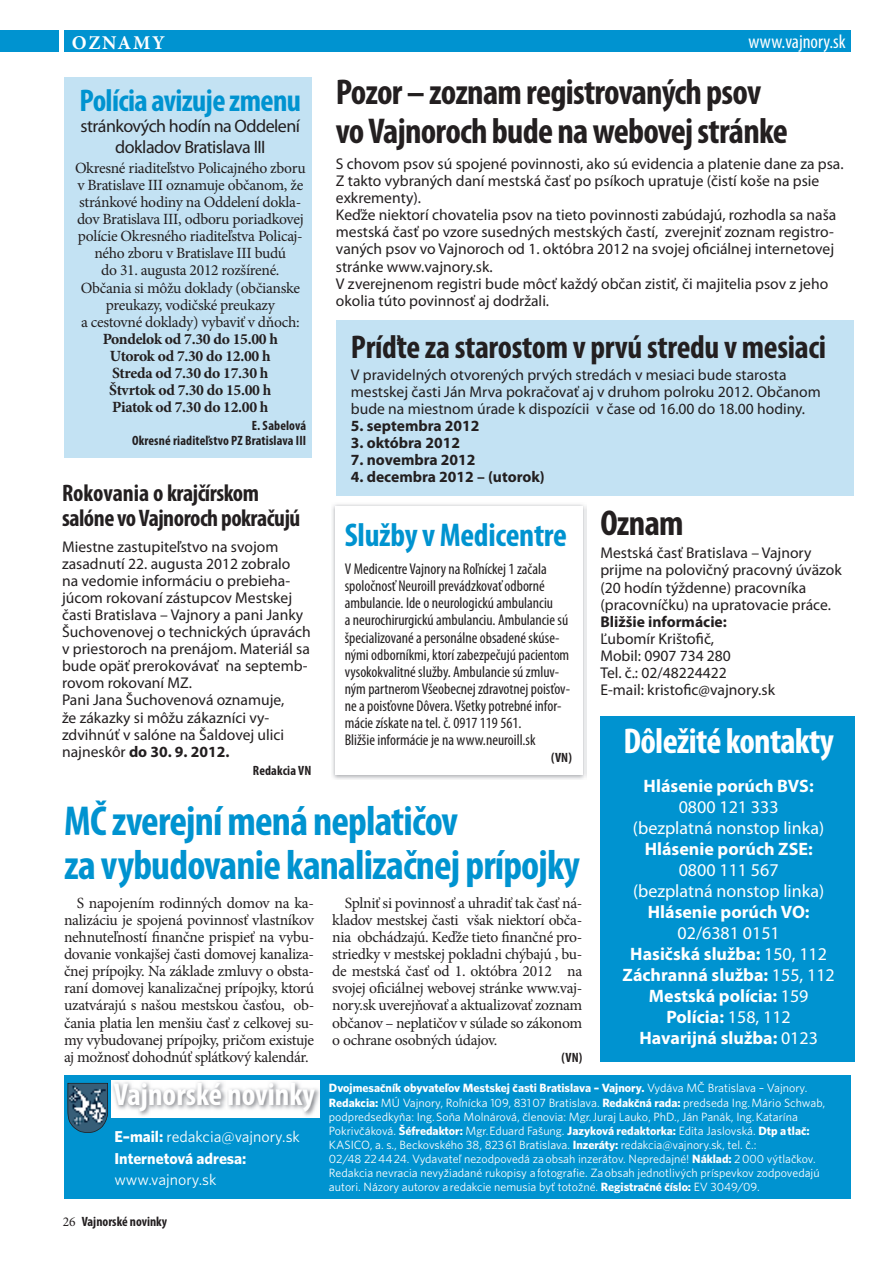
<style>
.page{position:relative;width:893px;height:1263px;background:#fff}
.page>*{position:absolute;margin:0;border:0;box-sizing:border-box;transform-origin:0 0}
.t1{font:700 condensed 42px/43.5px "Myriad Pro";letter-spacing:-.02em;color:#0093d0}
.t2{font:700 condensed 36px/39px "Myriad Pro";letter-spacing:-.02em;color:#231f20}
.t3{font:700 condensed 36px "Myriad Pro";letter-spacing:-.02em;color:#fff}
.t4{font:700 condensed 33px "Myriad Pro";letter-spacing:-.01em;color:#231f20}
.t5{font:700 condensed 33px "Myriad Pro";letter-spacing:-.01em;color:#0093d0}
.t6{font:700 condensed 31.8px "Myriad Pro";color:#fff}
.t7{font:700 condensed 31.5px "Myriad Pro";letter-spacing:-.02em;color:#0093d0}
.t8{font:700 condensed 24px/25.5px "Myriad Pro";letter-spacing:-.02em;color:#231f20}
.t9{font:condensed 19.5px "Myriad Pro";color:#fff}
.t10{font:700 19.5px "Minion Pro";letter-spacing:.09em;color:#fff}
.t11{font:700 18px/21px "Myriad Pro";color:#fff;text-align:center}
.t12{font:18px/21px "Myriad Pro";color:#fff;text-align:center}
.t13{font:18px/21px "Myriad Pro";letter-spacing:-.03em;color:#231f20;text-align:center}
.t14{font:15.75px "Whitney C Ebook";color:#fff}
.t15{font:15.75px "Whitney CE Bold";color:#fff}
.t16{font:15.6px/17.1px "Myriad Pro";color:#231f20}
.t17{font:15.6px/17.1px "Minion Pro";letter-spacing:-.02em;color:#231f20;text-align:justify}
.t18{font:condensed 15.6px/17.1px "Myriad Pro";color:#231f20}
.t19{font:700 15.6px/17.1px "Minion Pro";letter-spacing:-.02em;color:#231f20;text-align:center}
.t20{font:700 15.6px "Myriad Pro";color:#231f20}
.t21{font:700 condensed 13.5px/15px "Myriad Pro";letter-spacing:.01em;color:#231f20;text-align:right}
.t22{font:12px/14.1px "Whitney C Ebook";color:#fff}
.t23{font:12px "Whitney CE Bold";color:#fff}
.s1{font-weight:700}
.s2{font-weight:400}
.s3{font-family:"Whitney CE Bold"}
.s4{font-family:"Minion Pro";font-weight:400;font-stretch:normal}
.s5{font-family:"Whitney C Ebook"}
</style>
<div class="page">
<div style="left:64px;top:77px;width:248px;height:380px;background:#c3e2f3"></div>
<div style="left:336px;top:321px;width:518px;height:175px;background:#c3e2f3"></div>
<div style="left:65px;top:31px;width:786px;height:21px;background:#0093d0"></div>
<div style="left:0;top:31px;width:59px;height:21px;background:#0093d0"></div>
<div style="left:64px;top:1076px;width:786px;height:123px;background:#0093d0"></div>
<img style="left:112px;top:1080px;width:207px;height:37px">
<svg style="left:67px;top:1083px;width:41px;height:50px;background:#476e86"></svg>
<div style="left:600px;top:716px;width:255px;height:346px;background:#0093d0"></div>
<img style="left:332px;top:504px;width:254px;height:275px">
<div style="left:335px;top:507px;width:247px;height:268px;background:#fff"></div>
<p class="t10" style="left:72px;top:30px;width:95px">Oznamy</p>
<p class="t9" style="left:748px;top:29px;width:99px">www.vajnory.sk</p>
<h2 class="t2" style="left:336px;top:72px;width:453px">Pozor – zoznam registrovaných psov vo Vajnoroch bude na webovej stránke</h2>
<p class="t16" style="left:336px;top:155px;width:509px">S chovom psov sú spojené povinnosti, ako sú evidencia a platenie dane za psa.<br>Z takto vybraných daní mestská časť po psíkoch upratuje (čistí koše na psie exkrementy).<br>Keďže niektorí chovatelia psov na tieto povinnosti zabúdajú, rozhodla sa naša mestská časť po vzore susedných mestských častí, zverejniť zoznam registro&shy;vaných psov vo Vajnoroch od 1. októbra 2012 na svojej oficiálnej internetovej stránke www.vajnory.sk.<br>V zverejnenom registri bude môcť každý občan zistiť, či majitelia psov z jeho okolia túto povinnosť aj dodržali.</p>
<h3 class="t4" style="left:351px;top:326px;width:477px">Príďte za starostom v prvú stredu v mesiaci</h3>
<p class="t16" style="left:351px;top:366px;width:471px">V pravidelných otvorených prvých stredách v mesiaci bude starosta mestskej časti Ján Mrva pokračovať aj v druhom polroku 2012. Občanom bude na miestnom úrade k dispozícii v čase od 16.00 do 18.00 hodiny.</p>
<p class="t20" style="left:351px;top:415px;width:130px">5. septembra 2012</p>
<p class="t20" style="left:351px;top:433px;width:111px">3. októbra 2012</p>
<p class="t20" style="left:351px;top:450px;width:126px">7. novembra 2012</p>
<p class="t20" style="left:351px;top:467px;width:195px">4. decembra 2012 – (utorok)</p>
<h2 class="t2" style="left:600px;top:503px;width:85px">Oznam</h2>
<p class="t16" style="left:600px;top:544px;width:243px">Mestská časť Bratislava – Vajnory prijme na polovičný pracovný úväzok (20 hodín týždenne) pracovníka (pracovníčku) na upratovacie práce.</p>
<p class="t20" style="left:600px;top:611px;width:128px">Bližšie informácie:</p>
<p class="t16" style="left:600px;top:630px;width:176px">Ľubomír Krištofič,<br>Mobil: 0907 734 280<br>Tel. č.: 02/48224422<br>E-mail: kristofic@vajnory.sk</p>
<h3 class="t7" style="left:80px;top:81px;width:223px">Polícia avizuje zmenu</h3>
<p class="t13" style="left:81px;top:115px;width:221px">stránkových hodín na Oddelení dokladov Bratislava III</p>
<p class="t17" style="left:75px;top:159px;width:232px;text-align:center">Okresné riaditeľstvo Policajného zboru v Bratislave III oznamuje občanom, že stránkové hodiny na Oddelení dokla&shy;dov Bratislava III, odboru poriadkovej polície Okresného riaditeľstva Policaj&shy;ného zboru v Bratislave III budú<br>do 31. augusta 2012 rozšírené.<br>Občania si môžu doklady (občianske preukazy, vodičské preukazy<br>a cestovné doklady) vybaviť v dňoch:</p>
<p class="t19" style="left:103px;top:330px;width:177px">pondelok od 7.30 do 15.00 h utorok od 7.30 do 12.00 h streda od 7.30 do 17.30 h<br>Štvrtok od 7.30 do 15.00 h piatok od 7.30 do 12.00 h</p>
<p class="t21" style="left:132px;top:418px;width:176px">E. Sabelová<br>Okresné riaditeľstvo PZ Bratislava iii</p>
<h3 class="t8" style="left:62px;top:479px;width:240px">Rokovania o krajčírskom salóne vo Vajnoroch pokračujú</h3>
<p class="t16" style="left:62px;top:537px;width:250px">Miestne zastupiteľstvo na svojom zasadnutí 22. augusta 2012 zobralo<br>na vedomie informáciu o prebieha&shy;júcom rokovaní zástupcov Mestskej časti Bratislava – Vajnory a pani Janky Šuchovenovej o technických úpravách v priestoroch na prenájom. Materiál sa bude opäť prerokovávať na septemb&shy;rovom rokovaní MZ.<br>Pani Jana Šuchovenová oznamuje,<br>že zákazky si môžu zákazníci vy&shy;zdvihnúť v salóne na Šaldovej ulici najneskôr <span class="s1">do 30. 9. 2012.</span></p>
<p class="t21" style="left:253px;top:762px;width:60px">Redakcia VN</p>
<h3 class="t5" style="left:345px;top:514px;width:224px">Služby v Medicentre</h3>
<p class="t18" style="left:345px;top:560px;width:227px">V Medicentre Vajnory na Roľníckej 1 začala spoločnosť Neuroill prevádzkovať odborné ambulancie. Ide o neurologickú ambulanciu<br>a neurochirurgickú ambulanciu. Ambulancie sú špecializované a personálne obsadené skúse&shy;nými odborníkmi, ktorí zabezpečujú pacientom vysokokvalitné služby. Ambulancie sú zmluv&shy;ným partnerom Všeobecnej zdravotnej poisťov&shy;ne a poisťovne Dôvera. Všetky potrebné infor&shy;mácie získate na tel. č. 0917 119 561.<br>Bližšie informácie je na www.neuroill.sk</p>
<p class="t21" style="left:551px;top:750px;width:22px">(VN)</p>
<h2 class="t3" style="left:624px;top:719px;width:212px">Dôležité kontakty</h2>
<p class="t11" style="left:644px;top:774px;width:172px">hlásenie porúch Bvs:</p>
<p class="t12" style="left:633px;top:796px;width:193px">0800 121 333<br>(bezplatná nonstop linka)</p>
<p class="t11" style="left:645px;top:837px;width:170px">hlásenie porúch Zse:</p>
<p class="t12" style="left:633px;top:859px;width:193px">0800 111 567<br>(bezplatná nonstop linka)</p>
<p class="t11" style="left:648px;top:900px;width:163px">hlásenie porúch vO:</p>
<p class="t11" style="left:623px;top:921px;width:214px"><span class="s2">02/6381 0151<br></span>hasičská služba: <span class="s2">150, 112<br></span>Záchranná služba: <span class="s2">155, 112<br></span>Mestská polícia: <span class="s2">159 </span>polícia: <span class="s2">158, 112<br></span>havarijná služba: <span class="s2">0123</span></p>
<h1 class="t1" style="left:64px;top:799px;width:517px">MČ zverejní mená neplatičov<br>za vybudovanie kanalizačnej prípojky</h1>
<p class="t17" style="left:64px;top:894px;width:252px;text-indent:13px">S napojením rodinných domov na ka&shy;nalizáciu je spojená povinnosť vlastníkov nehnuteľností finančne prispieť na vybu&shy;dovanie vonkajšej časti domovej kanaliza&shy;čnej prípojky. Na základe zmluvy o obsta&shy;raní domovej kanalizačnej prípojky, ktorú uzatvárajú s našou mestskou časťou, ob&shy;čania platia len menšiu časť z celkovej su&shy;my vybudovanej prípojky, pričom existuje aj možnosť dohodnúť splátkový kalendár.</p>
<p class="t17" style="left:332px;top:894px;width:252px;text-indent:13px">Splniť si povinnosť a uhradiť tak časť ná&shy;kladov mestskej časti však niektorí obča&shy;nia obchádzajú. Keďže tieto finančné pro&shy;striedky v mestskej pokladni chýbajú , bu&shy;de mestská časť od 1. októbra 2012 na svojej oficiálnej webovej stránke www.vaj&shy;nory.sk uverejňovať a aktualizovať zoznam občanov – neplatičov v súlade so zákonom o ochrane osobných údajov.</p>
<p class="t21" style="left:561px;top:1049px;width:22px">(VN)</p>
<h3 class="t6" style="left:114px;top:1075px;width:203px">Vajnorské novinky</h3>
<p class="t14" style="left:114px;top:1128px;width:187px"><span class="s3">E–mail:</span> redakcia@vajnory.sk</p>
<p class="t15" style="left:114px;top:1149px;width:134px">Internetová adresa:</p>
<p class="t14" style="left:114px;top:1170px;width:104px">www.vajnory.sk</p>
<p class="t21" style="left:63px;top:1214px;width:106px"><span class="s4">26</span> Vajnorské novinky</p>
<p class="t23" style="left:329px;top:1081px;width:480px">Dvojmesačník obyvateľov Mestskej časti Bratislava – Vajnory. <span class="s5">Vydáva MČ Bratislava – Vajnory.</span></p>
<p class="t22" style="left:329px;top:1095px;width:498px"><span class="s3">Redakcia:</span> MÚ Vajnory, Roľnícka 109, 831 07 Bratislava. <span class="s3">Redakčná rada:</span> predseda Ing. Mário Schwab, podpredsedkyňa: Ing. Soňa Molnárová, členovia: Mgr. Juraj Lauko, PhD., Ján Panák, Ing. Katarína Pokrivčáková. <span class="s3">Šéfredaktor:</span> Mgr. Eduard Fašung. <span class="s3">Jazyková redaktorka:</span> Edita Jaslovská. <span class="s3">Dtp a tlač:<br></span>KASICO, a. s., Beckovského 38, 823 61 Bratislava. <span class="s3">Inzeráty:</span> redakcia@vajnory.sk, tel. č.:<br>02/48 22 44 24. Vydavateľ nezodpovedá za obsah inzerátov. Nepredajné! <span class="s3">Náklad:</span> 2 000 výtlačkov.<br>Redakcia nevracia nevyžiadané rukopisy a fotografie. Za obsah jednotlivých príspevkov zodpovedajú autori. Názory autorov a redakcie nemusia byť totožné. <span class="s3">Registračné číslo:</span> EV 3049/09.</p>
</div>
